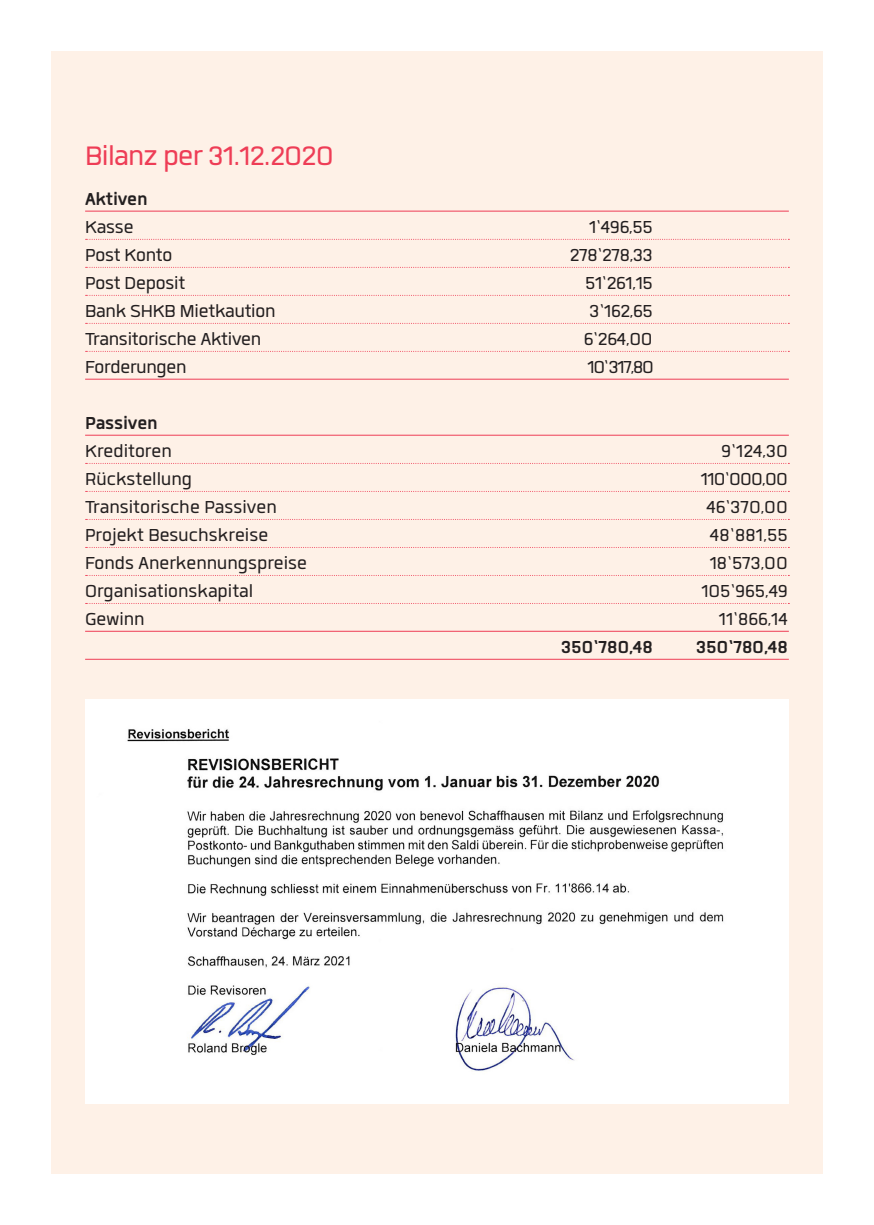
<style>
.page{position:relative;width:874px;height:1225px;background:#fff}
.page>*{position:absolute;margin:0;border:0;box-sizing:border-box;transform-origin:0 0}
._03_Untertitel{font:37px "Quan";letter-spacing:-.02em;color:#ee3d56}
._01_Liste{font:24px "Quan";color:#231f20}
._02_Liste_Bold{font:700 24px "Quan";letter-spacing:-.01em;color:#231f20}
._02_Liste_Bold-2{font:24px "Quan";letter-spacing:-.01em;color:#231f20}
</style>
<div class="page">
<div style="left:51px;top:51px;width:771px;height:1123px;background:#fef1e7"></div>
<hr style="left:85px;top:211px;width:703px;height:1px;background:#ee3d56">
<svg style="left:86px;top:239px;width:703px;height:1px"></svg>
<svg style="left:86px;top:267px;width:703px;height:1px"></svg>
<svg style="left:86px;top:295px;width:703px;height:1px"></svg>
<svg style="left:86px;top:323px;width:703px;height:1px"></svg>
<svg style="left:86px;top:351px;width:703px;height:1px"></svg>
<hr style="left:85px;top:379px;width:703px;height:1px;background:#ee3d56">
<hr style="left:85px;top:435px;width:703px;height:1px;background:#ee3d56">
<svg style="left:86px;top:463px;width:703px;height:1px"></svg>
<svg style="left:86px;top:491px;width:703px;height:1px"></svg>
<svg style="left:86px;top:519px;width:703px;height:1px"></svg>
<svg style="left:86px;top:547px;width:703px;height:1px"></svg>
<svg style="left:86px;top:575px;width:703px;height:1px"></svg>
<svg style="left:86px;top:603px;width:703px;height:1px"></svg>
<hr style="left:85px;top:631px;width:703px;height:1px;background:#ee3d56">
<hr style="left:85px;top:659px;width:703px;height:1px;background:#ee3d56">
<img style="left:85px;top:699px;width:703px;height:404px">
<p class="_03_Untertitel" style="left:85px;top:138px;width:250px">Bilanz per 31.12.2020</p>
<p class="_02_Liste_Bold" style="left:85px;top:188px;width:64px">Aktiven</p>
<p class="_01_Liste" style="left:85px;top:216px;width:50px">Kasse</p>
<p class="_01_Liste" style="left:589px;top:216px;width:65px">1`496,55</p>
<p class="_01_Liste" style="left:85px;top:244px;width:89px">Post Konto</p>
<p class="_01_Liste" style="left:569px;top:244px;width:84px">278`278,33</p>
<p class="_01_Liste" style="left:85px;top:272px;width:101px">Post Deposit</p>
<p class="_01_Liste" style="left:584px;top:272px;width:69px">51`261,15</p>
<p class="_01_Liste" style="left:85px;top:300px;width:192px">Bank SHKB Mietkaution</p>
<p class="_01_Liste" style="left:589px;top:300px;width:65px">3`162,65</p>
<p class="_01_Liste" style="left:85px;top:328px;width:178px">Transitorische Aktiven</p>
<p class="_01_Liste" style="left:583px;top:328px;width:70px">6`264,00</p>
<p class="_02_Liste_Bold-2" style="left:85px;top:356px;width:103px">Forderungen</p>
<p class="_02_Liste_Bold-2" style="left:587px;top:356px;width:68px">10`317,80</p>
<p class="_02_Liste_Bold" style="left:85px;top:412px;width:74px">Passiven</p>
<p class="_01_Liste" style="left:85px;top:440px;width:88px">Kreditoren</p>
<p class="_01_Liste" style="left:721px;top:440px;width:68px">9`124,30</p>
<p class="_01_Liste" style="left:85px;top:468px;width:108px">Rückstellung</p>
<p class="_01_Liste" style="left:700px;top:468px;width:88px">110`000,00</p>
<p class="_01_Liste" style="left:85px;top:496px;width:193px">Transitorische Passiven</p>
<p class="_01_Liste" style="left:706px;top:496px;width:83px">46`370,00</p>
<p class="_01_Liste" style="left:85px;top:524px;width:184px">Projekt Besuchskreise</p>
<p class="_01_Liste" style="left:709px;top:524px;width:80px">48`881,55</p>
<p class="_01_Liste" style="left:85px;top:552px;width:223px">Fonds Anerkennungspreise</p>
<p class="_01_Liste" style="left:709px;top:552px;width:80px">18`573,00</p>
<p class="_01_Liste" style="left:85px;top:580px;width:169px">Organisationskapital</p>
<p class="_01_Liste" style="left:701px;top:580px;width:88px">105`965,49</p>
<p class="_02_Liste_Bold-2" style="left:85px;top:608px;width:61px">Gewinn</p>
<p class="_02_Liste_Bold-2" style="left:718px;top:608px;width:70px">11`866,14</p>
<p class="_02_Liste_Bold" style="left:561px;top:636px;width:93px">350`780,48</p>
<p class="_02_Liste_Bold" style="left:695px;top:636px;width:93px">350`780,48</p>
</div>
